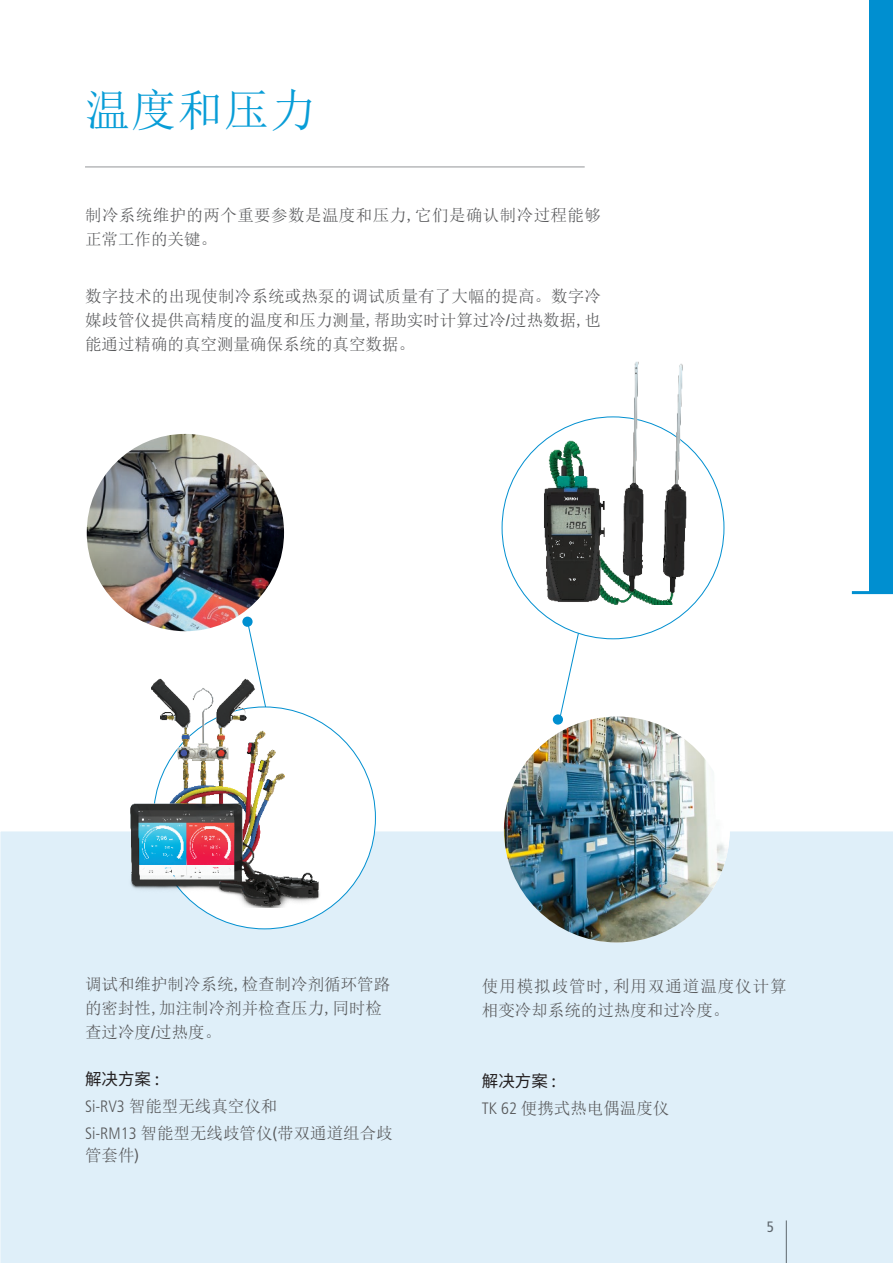
<style>
.page{position:relative;width:893px;height:1263px;background:#fff}
.page>*{position:absolute;margin:0;border:0;box-sizing:border-box;transform-origin:0 0}
.t1{font:45px "Sim Sun";letter-spacing:.03em;color:#089dd7}
.t2{font:16.5px/24px "Sim Sun";color:#57585a}
.t3{font:16.5px/24px "Sim Sun";letter-spacing:.025em;color:#57585a}
.t4{font:16.5px/24px "Sim Sun";letter-spacing:.055em;color:#57585a}
.t5{font:16.5px "Source Han Sans CN";color:#231f20}
.t6{font:condensed 15px "Frutiger LT Std";color:#6c6d70}
.s1{font-family:"Frutiger LT Std";font-stretch:condensed}
.s2{font-family:"Frutiger LT Std";font-weight:300;font-stretch:condensed}
</style>
<div class="page">
<svg style="left:248px;top:625px;width:10px;height:44px"></svg>
<div style="left:1px;top:830px;width:892px;height:433px;background:#dfeff9"></div>
<svg style="left:0;top:832px;width:1px;height:431px"></svg>
<img style="left:87px;top:434px;width:197px;height:197px;border-radius:99px">
<hr style="left:85px;top:167px;width:500px;height:1px;background:#939598">
<div style="left:870px;top:0;width:23px;height:593px;background:#008fd0"></div>
<hr style="left:852px;top:591px;width:41px;height:3px;background:#008fd0">
<div style="left:242px;top:617px;width:11px;height:10px;background:#008fd0;border-radius:50%"></div>
<div style="left:154px;top:707px;width:221px;height:222px;background:#fff;border-radius:50%"></div>
<img style="left:111px;top:669px;width:216px;height:238px">
<img style="left:504px;top:716px;width:226px;height:226px;border-radius:113px">
<svg style="left:558px;top:625px;width:23px;height:92px"></svg>
<div style="left:502px;top:417px;width:222px;height:222px;background:#fff;border-radius:50%"></div>
<img style="left:530px;top:361px;width:176px;height:243px">
<div style="left:553px;top:714px;width:10px;height:11px;background:#008fd0;border-radius:50%"></div>
<p class="t1" style="left:85px;top:87px;width:232px">温度和压力</p>
<p class="t3" style="left:85px;top:204px;width:517px">制冷系统维护的两个重要参数是温度和压力,它们是确认制冷过程能够正常工作的关键。</p>
<p class="t2" style="left:85px;top:284px;width:517px;text-align:justify">数字技术的出现使制冷系统或热泵的调试质量有了大幅的提高。数字冷媒歧管仪提供高精度的温度和压力测量,帮助实时计算过冷<span class="s1">/</span>过热数据,也能通过精确的真空测量确保系统的真空数据。</p>
<p class="t2" style="left:85px;top:972px;width:307px">调试和维护制冷系统,检查制冷剂循环管路的密封性,加注制冷剂并检查压力,同时检查过冷度<span class="s1">/</span>过热度。</p>
<p class="t5" style="left:85px;top:1070px;width:76px">解决方案 :</p>
<p class="t2" style="left:85px;top:1094px;width:194px"><span class="s2">Si-RV3</span> 智能型无线真空仪和</p>
<p class="t2" style="left:85px;top:1122px;width:309px;line-height:22.5px"><span class="s2">Si-RM13</span> 智能型无线歧管仪<span class="s1">(</span>带双通道组合歧管套件<span class="s1">)</span></p>
<p class="t4" style="left:482px;top:974px;width:306px">使用模拟歧管时,利用双通道温度仪计算相变冷却系统的过热度和过冷度。</p>
<p class="t5" style="left:482px;top:1072px;width:76px">解决方案 :</p>
<p class="t2" style="left:482px;top:1096px;width:189px"><span class="s2">TK 62</span> 便携式热电偶温度仪</p>
<p class="t6" style="left:767px;top:1218px;width:9px">5</p>
</div>
